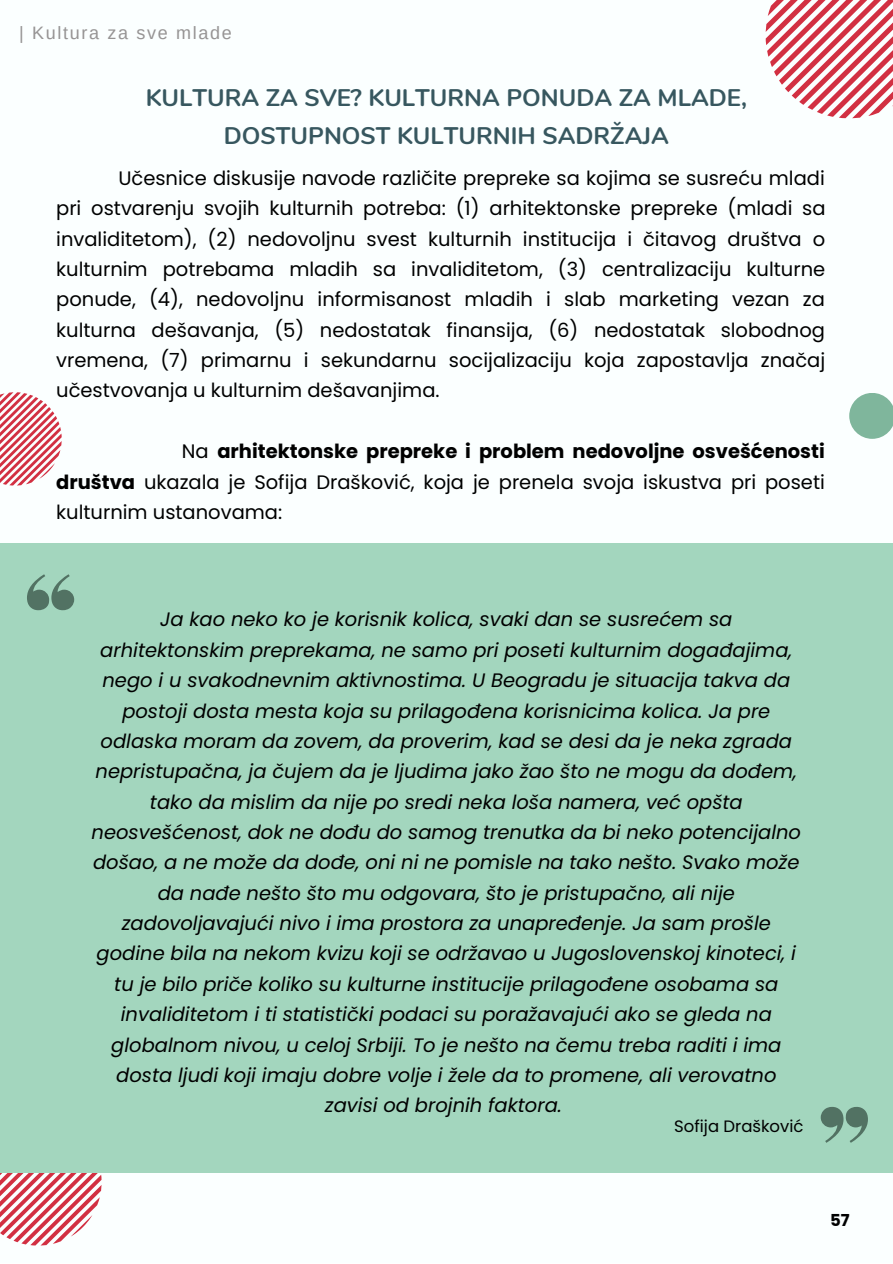
<style>
.page{position:relative;width:893px;height:1264px;background:#fff}
.page>*{position:absolute;margin:0;border:0;box-sizing:border-box;transform-origin:0 0}
.t1{font:700 24px/38.2px "Nunito";color:#37575f;text-align:center}
.t2{font:italic 19.5px/30.3px "Poppins";color:#000;text-align:center}
.t3{font:19.5px/30.3px "Poppins";color:#000;text-align:justify}
.t4{font:18px "Arimo";letter-spacing:.09em;color:#969494}
.t5{font:16.5px "Poppins";color:#000}
.t6{font:700 16.5px "Poppins";color:#000}
.s1{font-weight:700}
</style>
<div class="page">
<div style="left:0;top:0;width:892px;height:1262px;background:#fbffff"></div>
<svg style="left:0;top:1172px;width:101px;height:73px"></svg>
<div style="left:0;top:543px;width:892px;height:629px;background:#a3d6be"></div>
<svg style="left:820px;top:1106px;width:47px;height:36px"></svg>
<svg style="left:27px;top:574px;width:47px;height:36px"></svg>
<svg style="left:765px;top:0;width:127px;height:118px"></svg>
<svg style="left:0;top:392px;width:62px;height:93px"></svg>
<svg style="left:849px;top:393px;width:43px;height:46px"></svg>
<p class="t4" style="left:19px;top:23px;width:214px">| Kultura za sve mlade</p>
<p class="t1" style="left:146px;top:79px;width:602px">KULTURA ZA SVE? KULTURNA PONUDA ZA MLADE,<br>DOSTUPNOST KULTURNIH SADRŽAJA</p>
<p class="t3" style="left:56px;top:163px;width:770px;text-indent:62px">Učesnice diskusije navode različite prepreke sa kojima se susreću mladi pri ostvarenju svojih kulturnih potreba: (1) arhitektonske prepreke (mladi sa invaliditetom), (2) nedovoljnu svest kulturnih institucija i čitavog društva o kulturnim potrebama mladih sa invaliditetom, (3) centralizaciju kulturne ponude, (4), nedovoljnu informisanost mladih i slab marketing vezan za kulturna dešavanja, (5) nedostatak finansija, (6) nedostatak slobodnog vremena, (7) primarnu i sekundarnu socijalizaciju koja zapostavlja značaj učestvovanja u kulturnim dešavanjima.</p>
<p class="t3" style="left:56px;top:436px;width:770px;text-indent:126px">Na <span class="s1">arhitektonske prepreke i problem nedovoljne osvešćenosti društva</span> ukazala je Sofija Drašković, koja je prenela svoja iskustva pri poseti kulturnim ustanovama:</p>
<p class="t2" style="left:92px;top:604px;width:711px">Ja kao neko ko je korisnik kolica, svaki dan se susrećem sa arhitektonskim preprekama, ne samo pri poseti kulturnim događajima, nego i u svakodnevnim aktivnostima. U Beogradu je situacija takva da postoji dosta mesta koja su prilagođena korisnicima kolica. Ja pre odlaska moram da zovem, da proverim, kad se desi da je neka zgrada nepristupačna, ja čujem da je ljudima jako žao što ne mogu da dođem, tako da mislim da nije po sredi neka loša namera, već opšta neosvešćenost, dok ne dođu do samog trenutka da bi neko potencijalno došao, a ne može da dođe, oni ni ne pomisle na tako nešto. Svako može da nađe nešto što mu odgovara, što je pristupačno, ali nije zadovoljavajući nivo i ima prostora za unapređenje. Ja sam prošle godine bila na nekom kvizu koji se održavao u Jugoslovenskoj kinoteci, i tu je bilo priče koliko su kulturne institucije prilagođene osobama sa invaliditetom i ti statistički podaci su poražavajući ako se gleda na globalnom nivou, u celoj Srbiji. To je nešto na čemu treba raditi i ima dosta ljudi koji imaju dobre volje i žele da to promene, ali verovatno zavisi od brojnih faktora.</p>
<p class="t5" style="left:674px;top:1114px;width:131px">Sofija Drašković</p>
<p class="t6" style="left:830px;top:1209px;width:21px">57</p>
</div>
